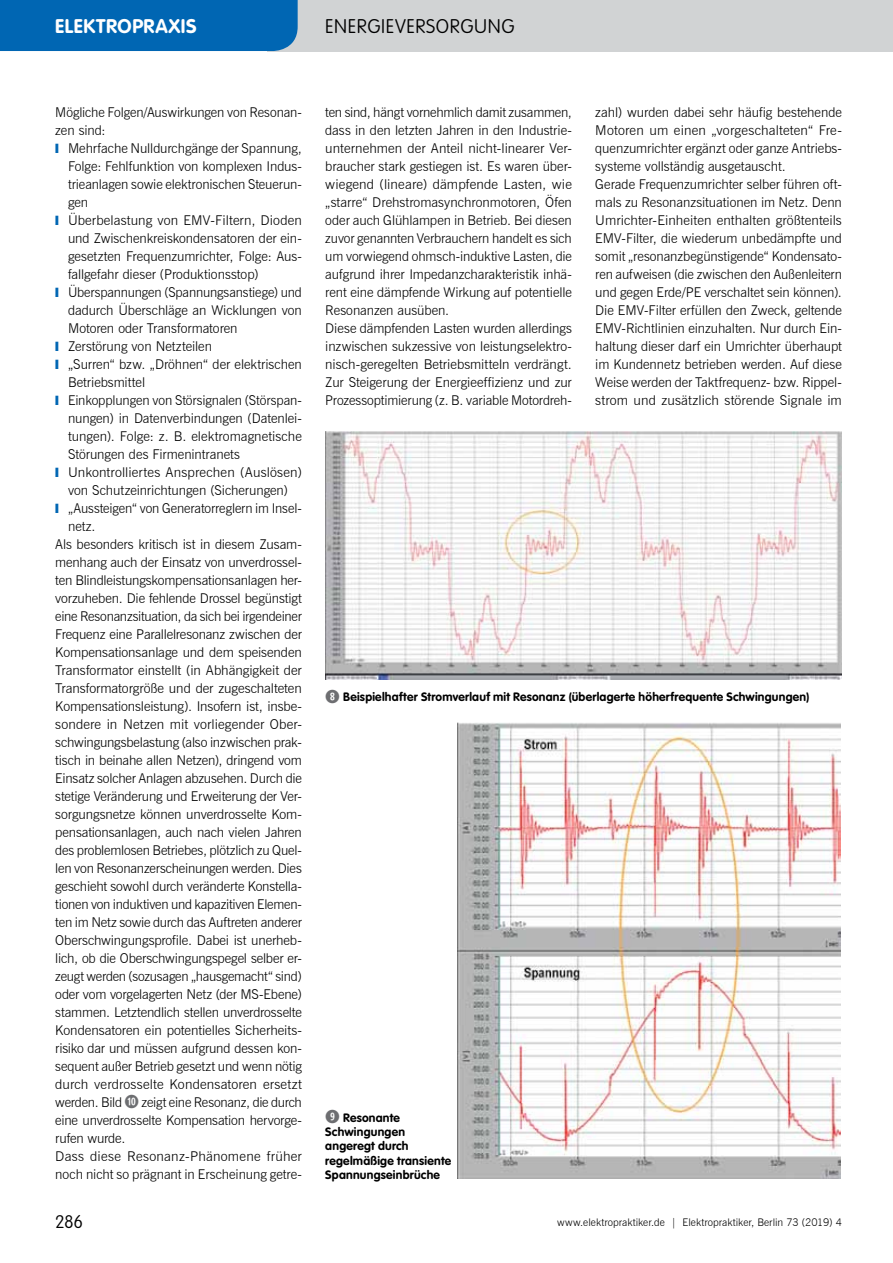
<style>
.page{position:relative;width:893px;height:1263px;background:#fff}
.page>*{position:absolute;margin:0;border:0;box-sizing:border-box;transform-origin:0 0}
.t1{font:100 19.5px "VAG Rounded Std";letter-spacing:.035em;color:#000}
.t2{font:700 19.5px "VAG Rounded Std";letter-spacing:.035em;color:#fff}
.t3{font:100 18px "VAG Rounded Std";color:#000}
.t4{font:300 13.5px/18px "News Gothic BT";letter-spacing:-.005em;color:#000}
.t5{font:300 13.5px "News Gothic BT";letter-spacing:.02em;color:#000}
.t6{font:700 12px/14.2px "VAG Rounded Std";letter-spacing:.02em;color:#000}
.t7{font:300 10.5px "News Gothic BT";letter-spacing:.005em;color:#000}
.s1{color:#0066b3}
.s2{font-family:"Combi Numerals Ltd";font-weight:400;font-size:18px;color:#6d6e71}
</style>
<div class="page">
<div style="left:268px;top:0;width:625px;height:51px;background:#d1d3d4"></div>
<div style="left:0;top:0;width:298px;height:51px;background:#0066b3"></div>
<img style="left:325px;top:432px;width:516px;height:247px">
<img style="left:458px;top:722px;width:383px;height:456px">
<h1 class="t2" style="left:55px;top:15px;width:143px">Elektropraxis</h1>
<h1 class="t1" style="left:325px;top:15px;width:191px">ENERGIEVERSORGUNG</h1>
<p class="t4" style="left:55px;top:103px;width:248px">Mögliche Folgen/Auswirkungen von Resonan-</p>
<p class="t4" style="left:55px;top:121px;width:52px">zen sind:</p>
<p class="t4" style="left:55px;top:139px;width:248px"><span class="s1">❙</span> Mehrfache Nulldurchgänge der Spannung,</p>
<p class="t4" style="left:68px;top:157px;width:235px">Folge: Fehlfunktion von komplexen Indus-</p>
<p class="t4" style="left:68px;top:175px;width:235px">trieanlagen sowie elektronischen Steuerun-</p>
<p class="t4" style="left:68px;top:193px;width:22px">gen</p>
<p class="t4" style="left:55px;top:211px;width:248px"><span class="s1">❙</span> Überbelastung von EMV-Filtern, Dioden</p>
<p class="t4" style="left:68px;top:229px;width:235px">und Zwischenkreiskondensatoren der ein-</p>
<p class="t4" style="left:68px;top:247px;width:235px">gesetzten Frequenzumrichter, Folge: Aus-</p>
<p class="t4" style="left:68px;top:265px;width:192px">fallgefahr dieser (Produktionsstop)</p>
<p class="t4" style="left:55px;top:283px;width:248px"><span class="s1">❙</span> Überspannungen (Spannungsanstiege) und</p>
<p class="t4" style="left:68px;top:301px;width:235px">dadurch Überschläge an Wicklungen von</p>
<p class="t4" style="left:68px;top:319px;width:171px">Motoren oder Transformatoren</p>
<p class="t4" style="left:55px;top:337px;width:158px"><span class="s1">❙</span> Zerstörung von Netzteilen</p>
<p class="t4" style="left:55px;top:355px;width:248px"><span class="s1">❙</span> „Surren“ bzw. „Dröhnen“ der elektrischen</p>
<p class="t4" style="left:68px;top:373px;width:79px">Betriebsmittel</p>
<p class="t4" style="left:55px;top:391px;width:248px"><span class="s1">❙</span> Einkopplungen von Störsignalen (Störspan-</p>
<p class="t4" style="left:68px;top:409px;width:235px">nungen) in Datenverbindungen (Datenlei-</p>
<p class="t4" style="left:68px;top:427px;width:235px">tungen). Folge: z. B. elektromagnetische</p>
<p class="t4" style="left:68px;top:445px;width:173px">Störungen des Firmenintranets</p>
<p class="t4" style="left:55px;top:463px;width:248px"><span class="s1">❙</span> Unkontrolliertes Ansprechen (Auslösen)</p>
<p class="t4" style="left:68px;top:481px;width:221px">von Schutzeinrichtungen (Sicherungen)</p>
<p class="t4" style="left:55px;top:499px;width:247px"><span class="s1">❙</span> „Aussteigen“ von Generatorreglern im Insel-</p>
<p class="t4" style="left:68px;top:517px;width:29px">netz.</p>
<p class="t4" style="left:55px;top:535px;width:248px">Als besonders kritisch ist in diesem Zusam-</p>
<p class="t4" style="left:55px;top:553px;width:248px">menhang auch der Einsatz von unverdrossel-</p>
<p class="t4" style="left:55px;top:571px;width:248px">ten Blindleistungskompensationsanlagen her-</p>
<p class="t4" style="left:55px;top:589px;width:248px">vorzuheben. Die fehlende Drossel begünstigt</p>
<p class="t4" style="left:55px;top:607px;width:248px">eine Resonanzsituation, da sich bei irgendeiner</p>
<p class="t4" style="left:55px;top:625px;width:248px">Frequenz eine Parallelresonanz zwischen der</p>
<p class="t4" style="left:55px;top:643px;width:248px">Kompensationsanlage und dem speisenden</p>
<p class="t4" style="left:55px;top:661px;width:248px">Transformator einstellt (in Abhängigkeit der</p>
<p class="t4" style="left:55px;top:679px;width:248px">Transformatorgröße und der zugeschalteten</p>
<p class="t4" style="left:55px;top:697px;width:248px">Kompensationsleistung). Insofern ist, insbe-</p>
<p class="t4" style="left:55px;top:715px;width:248px">sondere in Netzen mit vorliegender Ober-</p>
<p class="t4" style="left:55px;top:733px;width:248px">schwingungsbelastung (also inzwischen prak-</p>
<p class="t4" style="left:55px;top:751px;width:248px">tisch in beinahe allen Netzen), dringend vom</p>
<p class="t4" style="left:55px;top:769px;width:248px">Einsatz solcher Anlagen abzusehen. Durch die</p>
<p class="t4" style="left:55px;top:787px;width:248px">stetige Veränderung und Erweiterung der Ver-</p>
<p class="t4" style="left:55px;top:805px;width:248px">sorgungsnetze können unverdrosselte Kom-</p>
<p class="t4" style="left:55px;top:823px;width:248px">pensationsanlagen, auch nach vielen Jahren</p>
<p class="t4" style="left:55px;top:841px;width:248px">des problemlosen Betriebes, plötzlich zu Quel-</p>
<p class="t4" style="left:55px;top:859px;width:248px">len von Resonanzerscheinungen werden. Dies</p>
<p class="t4" style="left:55px;top:877px;width:248px">geschieht sowohl durch veränderte Konstella-</p>
<p class="t4" style="left:55px;top:895px;width:248px">tionen von induktiven und kapazitiven Elemen-</p>
<p class="t4" style="left:55px;top:913px;width:248px">ten im Netz sowie durch das Auftreten anderer</p>
<p class="t4" style="left:55px;top:931px;width:248px">Oberschwingungsprofile. Dabei ist unerheb-</p>
<p class="t4" style="left:55px;top:949px;width:248px">lich, ob die Oberschwingungspegel selber er-</p>
<p class="t4" style="left:55px;top:967px;width:248px">zeugt werden (sozusagen „hausgemacht“ sind)</p>
<p class="t4" style="left:55px;top:985px;width:248px">oder vom vorgelagerten Netz (der MS-Ebene)</p>
<p class="t4" style="left:55px;top:1003px;width:248px">stammen. Letztendlich stellen unverdrosselte</p>
<p class="t4" style="left:55px;top:1021px;width:247px">Kondensatoren ein potentielles Sicherheits-</p>
<p class="t4" style="left:55px;top:1039px;width:248px">risiko dar und müssen aufgrund dessen kon-</p>
<p class="t4" style="left:55px;top:1057px;width:248px">sequent außer Betrieb gesetzt und wenn nötig</p>
<p class="t4" style="left:55px;top:1075px;width:248px">durch verdrosselte Kondensatoren ersetzt</p>
<p class="t4" style="left:55px;top:1093px;width:248px">werden. Bild <span class="s2">10</span> zeigt eine Resonanz, die durch</p>
<p class="t4" style="left:55px;top:1111px;width:248px">eine unverdrosselte Kompensation hervorge-</p>
<p class="t4" style="left:55px;top:1129px;width:72px">rufen wurde.</p>
<p class="t5" style="left:55px;top:1148px;width:248px">Dass diese Resonanz-Phänomene früher</p>
<p class="t4" style="left:55px;top:1165px;width:248px">noch nicht so prägnant in Erscheinung getre-</p>
<h2 class="t3" style="left:55px;top:1211px;width:29px">286</h2>
<p class="t4" style="left:325px;top:103px;width:248px">ten sind, hängt vornehmlich damit zusammen, dass in den letzten Jahren in den Industrie&shy;unternehmen der Anteil nicht-linearer Ver&shy;braucher stark gestiegen ist. Es waren über&shy;wiegend (lineare) dämpfende Lasten, wie „starre“ Drehstromasynchronmotoren, Öfen oder auch Glühlampen in Betrieb. Bei diesen zuvor genannten Verbrauchern handelt es sich um vorwiegend ohmsch-induktive Lasten, die aufgrund ihrer Impedanzcharakteristik inhä&shy;rent eine dämpfende Wirkung auf potentielle Resonanzen ausüben.<br>Diese dämpfenden Lasten wurden allerdings inzwischen sukzessive von leistungselektro&shy;nisch-geregelten Betriebsmitteln verdrängt.<br>Zur Steigerung der Energieeffizienz und zur Prozessoptimierung (z. B. variable Motordreh-</p>
<p class="t4" style="left:595px;top:103px;width:248px">zahl) wurden dabei sehr häufig bestehende Motoren um einen „vorgeschalteten“ Fre&shy;quenzumrichter ergänzt oder ganze Antriebs&shy;systeme vollständig ausgetauscht.<br>Gerade Frequenzumrichter selber führen oft&shy;mals zu Resonanzsituationen im Netz. Denn Umrichter-Einheiten enthalten größtenteils EMV-Filter, die wiederum unbedämpfte und somit „resonanzbegünstigende“ Kondensato&shy;ren aufweisen (die zwischen den Außenleitern und gegen Erde/PE verschaltet sein können).<br>Die EMV-Filter erfüllen den Zweck, geltende EMV-Richtlinien einzuhalten. Nur durch Ein&shy;haltung dieser darf ein Umrichter überhaupt im Kundennetz betrieben werden. Auf diese Weise werden der Taktfrequenz- bzw. Rippel&shy;strom und zusätzlich störende Signale im</p>
<p class="t6" style="left:325px;top:690px;width:485px"><span class="s2">8</span> Beispielhafter Stromverlauf mit Resonanz (überlagerte höherfrequente Schwingungen)</p>
<p class="t6" style="left:325px;top:1111px;width:127px"><span class="s2">9</span> Resonante<br>Schwingungen angeregt durch regelmäßige transiente<br>Spannungseinbrüche</p>
<p class="t7" style="left:557px;top:1216px;width:286px">www.elektropraktiker.de | Elektropraktiker, Berlin 73 (2019) 4</p>
</div>
